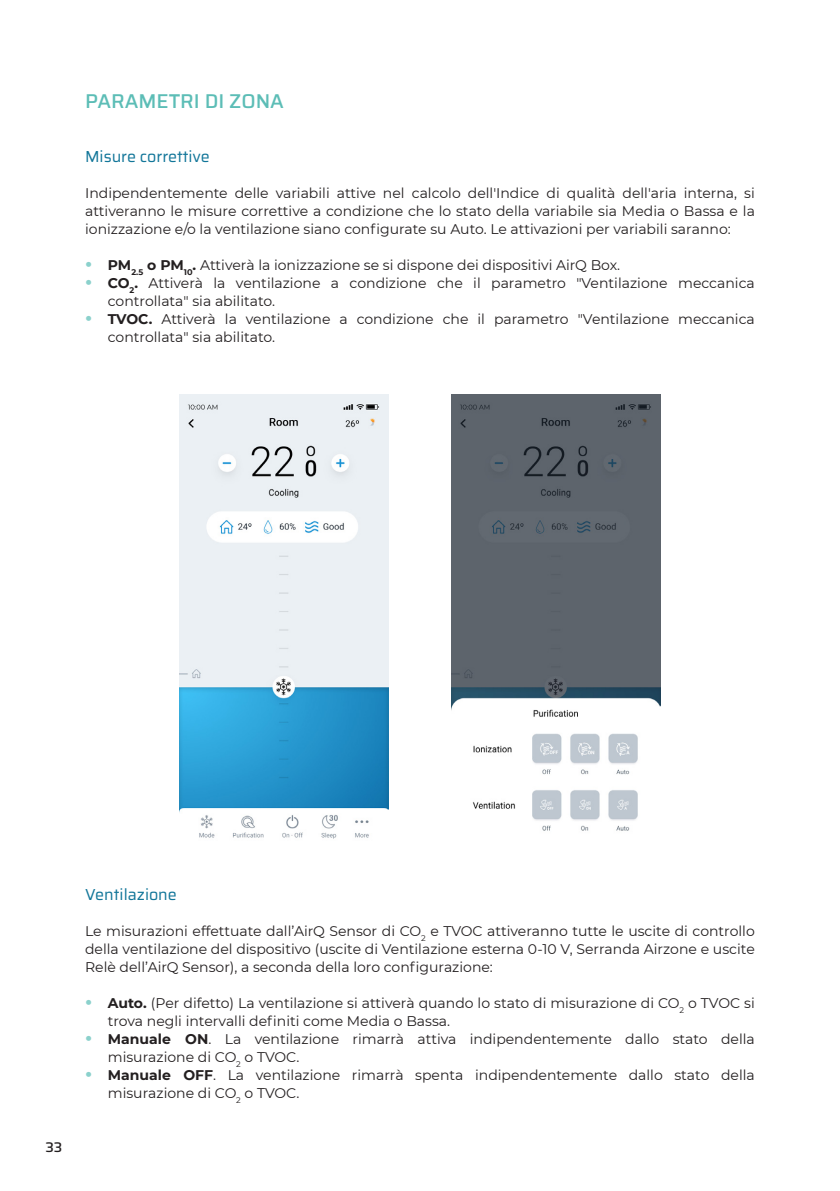
<style>
.page{position:relative;width:840px;height:1191px;background:#fff}
.page>*{position:absolute;margin:0;border:0;box-sizing:border-box;transform-origin:0 0}
.IT_Título_2{font:500 20px "Saira";color:#5cbdb6}
.IT_Título_3{font:16px "Saira";color:#127699}
.Párrafo{font:14px/18px "Montserrat";color:#231f20}
.t1{font:500 14px "Saira";color:#231f20}
.s1{font-weight:700;font-size:20px;color:#8bd1cc}
.s2{font-weight:700}
</style>
<div class="page">
<img style="left:180px;top:395px;width:208px;height:444px">
<img style="left:451px;top:395px;width:208px;height:436px">
<p class="IT_Título_2" style="left:85px;top:86px;width:200px">PARAMETRI DI ZONA</p>
<p class="IT_Título_3" style="left:85px;top:144px;width:126px">Misure correttive</p>
<p class="Párrafo" style="left:85px;top:184px;width:671px;text-align:justify">Indipendentemente delle variabili attive nel calcolo dell'Indice di qualità dell'aria interna, si attiveranno le misure correttive a condizione che lo stato della variabile sia Media o Bassa e la ionizzazione e/o la ventilazione siano configurate su Auto. Le attivazioni per variabili saranno:</p>
<p class="Párrafo" style="left:85px;top:256px;width:536px"><span class="s1">•</span> <span class="s2">PM</span><sub>2.5</sub> <span class="s2">o PM</span><sub>10</sub><span class="s2">.</span> Attiverà la ionizzazione se si dispone dei dispositivi AirQ Box.</p>
<p class="Párrafo" style="left:108px;top:274px;width:648px;text-indent:-23px"><span class="s1">•</span> <span class="s2">CO</span><sub>2</sub><span class="s2">.</span> Attiverà la ventilazione a condizione che il parametro "Ventilazione meccanica controllata" sia abilitato.</p>
<p class="Párrafo" style="left:108px;top:310px;width:648px;text-indent:-23px"><span class="s1">•</span> <span class="s2">TVOC.</span> Attiverà la ventilazione a condizione che il parametro "Ventilazione meccanica controllata" sia abilitato.</p>
<p class="t1" style="left:45px;top:1136px;width:18px">33</p>
<p class="IT_Título_3" style="left:85px;top:882px;width:93px">Ventilazione</p>
<p class="Párrafo" style="left:85px;top:922px;width:670px;text-align:justify">Le misurazioni effettuate dall’AirQ Sensor di CO<sub>2</sub> e TVOC attiveranno tutte le uscite di controllo della ventilazione del dispositivo (uscite di Ventilazione esterna 0-10 V, Serranda Airzone e uscite Relè dell’AirQ Sensor), a seconda della loro configurazione:</p>
<p class="Párrafo" style="left:108px;top:994px;width:648px;text-indent:-23px"><span class="s1">•</span> <span class="s2">Auto.</span> (Per difetto) La ventilazione si attiverà quando lo stato di misurazione di CO<sub>2</sub> o TVOC si trova negli intervalli definiti come Media o Bassa.</p>
<p class="Párrafo" style="left:108px;top:1030px;width:648px;text-indent:-23px"><span class="s1">•</span> <span class="s2">Manuale ON</span>. La ventilazione rimarrà attiva indipendentemente dallo stato della misurazione di CO<sub>2</sub> o TVOC.</p>
<p class="Párrafo" style="left:108px;top:1066px;width:648px;text-indent:-23px"><span class="s1">•</span> <span class="s2">Manuale OFF</span>. La ventilazione rimarrà spenta indipendentemente dallo stato della misurazione di CO<sub>2</sub> o TVOC.</p>
</div>
